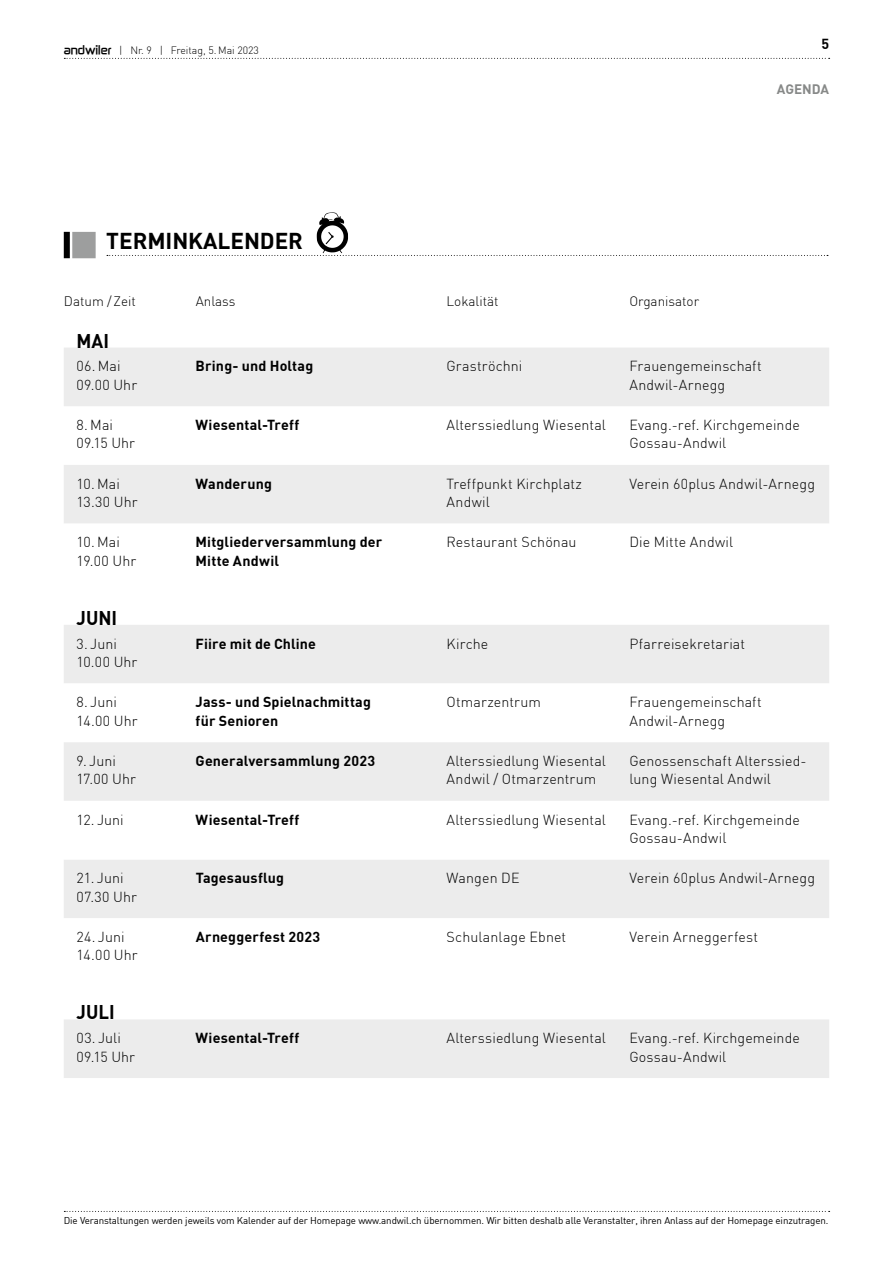
<style>
.page{position:relative;width:893px;height:1263px;background:#fff}
.page>*{position:absolute;margin:0;border:0;box-sizing:border-box;transform-origin:0 0}
.t1{font:700 22.5px "DIN";color:#000}
.t2{font:700 19.5px "DIN";color:#000;scale:.95 1}
.t3{font:300 14.25px/18.3px "DIN";letter-spacing:.01em;color:#000}
.t4{font:700 14.25px/18.3px "DIN";letter-spacing:.01em;color:#000}
.t5{font:300 13.5px "DIN";color:#000}
.t6{font:700 13.5px "DIN";color:#878988}
.t7{font:300 10.5px "DIN";color:#000}
.t8{font:9.75px "DIN";letter-spacing:-.01em;color:#000}
.s1{font-family:"Zekton";font-weight:700}
</style>
<div class="page">
<svg style="left:64px;top:58px;width:766px;height:1px"></svg>
<svg style="left:64px;top:1211px;width:766px;height:1px"></svg>
<div style="left:64px;top:232px;width:6px;height:26px;background:#000"></div>
<div style="left:72px;top:232px;width:24px;height:26px;background:#9d9e9e"></div>
<svg style="left:107px;top:212px;width:721px;height:44px"></svg>
<svg style="left:64px;top:348px;width:765px;height:175px;fill:#ececec"></svg>
<svg style="left:64px;top:625px;width:765px;height:453px;fill:#ececec"></svg>
<p class="t7" style="left:64px;top:44px;width:197px"><span class="s1">andwiler</span> | Nr. 9 | Freitag, 5. Mai 2023</p>
<h1 class="t1" style="left:106px;top:226px;width:198px">TERMINKALENDER</h1>
<p class="t5" style="left:64px;top:293px;width:73px">Datum / Zeit</p>
<p class="t5" style="left:196px;top:293px;width:41px">Anlass</p>
<p class="t5" style="left:447px;top:293px;width:54px">Lokalität</p>
<p class="t5" style="left:629px;top:293px;width:71px">Organisator</p>
<p class="t4" style="left:821px;top:34px;width:9px">5</p>
<p class="t6" style="left:777px;top:81px;width:54px">AGENDA</p>
<h2 class="t2" style="left:77px;top:328px;width:36px">MAI</h2>
<p class="t3" style="left:77px;top:357px;width:62px">06. Mai<br>09.00 Uhr</p>
<p class="t4" style="left:196px;top:356px;width:119px">Bring- und Holtag</p>
<p class="t3" style="left:446px;top:357px;width:77px">Graströchni</p>
<p class="t3" style="left:629px;top:357px;width:134px">Frauengemeinschaft<br>Andwil-Arnegg</p>
<p class="t3" style="left:77px;top:416px;width:60px">8. Mai<br>09.15 Uhr</p>
<p class="t4" style="left:196px;top:415px;width:105px">Wiesental-Treff</p>
<p class="t3" style="left:446px;top:416px;width:161px">Alterssiedlung Wiesental</p>
<p class="t3" style="left:629px;top:416px;width:172px">Evang.-ref. Kirchgemeinde<br>Gossau-Andwil</p>
<p class="t3" style="left:77px;top:474px;width:62px">10. Mai<br>13.30 Uhr</p>
<p class="t4" style="left:196px;top:474px;width:78px">Wanderung</p>
<p class="t3" style="left:446px;top:474px;width:137px">Treffpunkt Kirchplatz<br>Andwil</p>
<p class="t3" style="left:629px;top:474px;width:187px">Verein 60plus Andwil-Arnegg</p>
<p class="t3" style="left:77px;top:533px;width:61px">10. Mai<br>19.00 Uhr</p>
<p class="t4" style="left:196px;top:532px;width:188px">Mitgliederversammlung der<br>Mitte Andwil</p>
<p class="t3" style="left:447px;top:533px;width:131px">Restaurant Schönau</p>
<p class="t3" style="left:629px;top:533px;width:105px">Die Mitte Andwil</p>
<h2 class="t2" style="left:77px;top:605px;width:44px">JUNI</h2>
<p class="t3" style="left:77px;top:634px;width:62px">3. Juni<br>10.00 Uhr</p>
<p class="t4" style="left:196px;top:634px;width:122px">Fiire mit de Chline</p>
<p class="t3" style="left:446px;top:634px;width:43px">Kirche</p>
<p class="t3" style="left:629px;top:634px;width:117px">Pfarreisekretariat</p>
<p class="t3" style="left:77px;top:693px;width:63px">8. Juni<br>14.00 Uhr</p>
<p class="t4" style="left:196px;top:692px;width:177px">Jass- und Spielnachmittag für Senioren</p>
<p class="t3" style="left:446px;top:693px;width:96px">Otmarzentrum</p>
<p class="t3" style="left:629px;top:693px;width:134px">Frauengemeinschaft<br>Andwil-Arnegg</p>
<p class="t3" style="left:77px;top:752px;width:61px">9. Juni<br>17.00 Uhr</p>
<p class="t4" style="left:196px;top:751px;width:181px">Generalversammlung 2023</p>
<p class="t3" style="left:446px;top:752px;width:161px">Alterssiedlung Wiesental<br>Andwil / Otmarzentrum</p>
<p class="t3" style="left:629px;top:752px;width:179px">Genossenschaft Alterssied&shy;lung Wiesental Andwil</p>
<p class="t3" style="left:77px;top:810px;width:49px">12. Juni</p>
<p class="t4" style="left:196px;top:810px;width:105px">Wiesental-Treff</p>
<p class="t3" style="left:447px;top:810px;width:161px">Alterssiedlung Wiesental</p>
<p class="t3" style="left:629px;top:810px;width:172px">Evang.-ref. Kirchgemeinde<br>Gossau-Andwil</p>
<p class="t3" style="left:77px;top:869px;width:62px">21. Juni<br>07.30 Uhr</p>
<p class="t4" style="left:196px;top:868px;width:90px">Tagesausflug</p>
<p class="t3" style="left:447px;top:869px;width:74px">Wangen DE</p>
<p class="t3" style="left:629px;top:869px;width:187px">Verein 60plus Andwil-Arnegg</p>
<p class="t3" style="left:77px;top:928px;width:63px">24. Juni<br>14.00 Uhr</p>
<p class="t4" style="left:196px;top:927px;width:126px">Arneggerfest 2023</p>
<p class="t3" style="left:447px;top:928px;width:121px">Schulanlage Ebnet</p>
<p class="t3" style="left:629px;top:928px;width:130px">Verein Arneggerfest</p>
<h2 class="t2" style="left:77px;top:1000px;width:42px">JULI</h2>
<p class="t3" style="left:77px;top:1029px;width:60px">03. Juli<br>09.15 Uhr</p>
<p class="t4" style="left:196px;top:1028px;width:105px">Wiesental-Treff</p>
<p class="t3" style="left:446px;top:1029px;width:161px">Alterssiedlung Wiesental</p>
<p class="t3" style="left:629px;top:1029px;width:172px">Evang.-ref. Kirchgemeinde<br>Gossau-Andwil</p>
<p class="t8" style="left:64px;top:1214px;width:766px">Die Veranstaltungen werden jeweils vom Kalender auf der Homepage www.andwil.ch übernommen. Wir bitten deshalb alle Veranstalter, ihren Anlass auf der Homepage einzutragen.</p>
</div>
